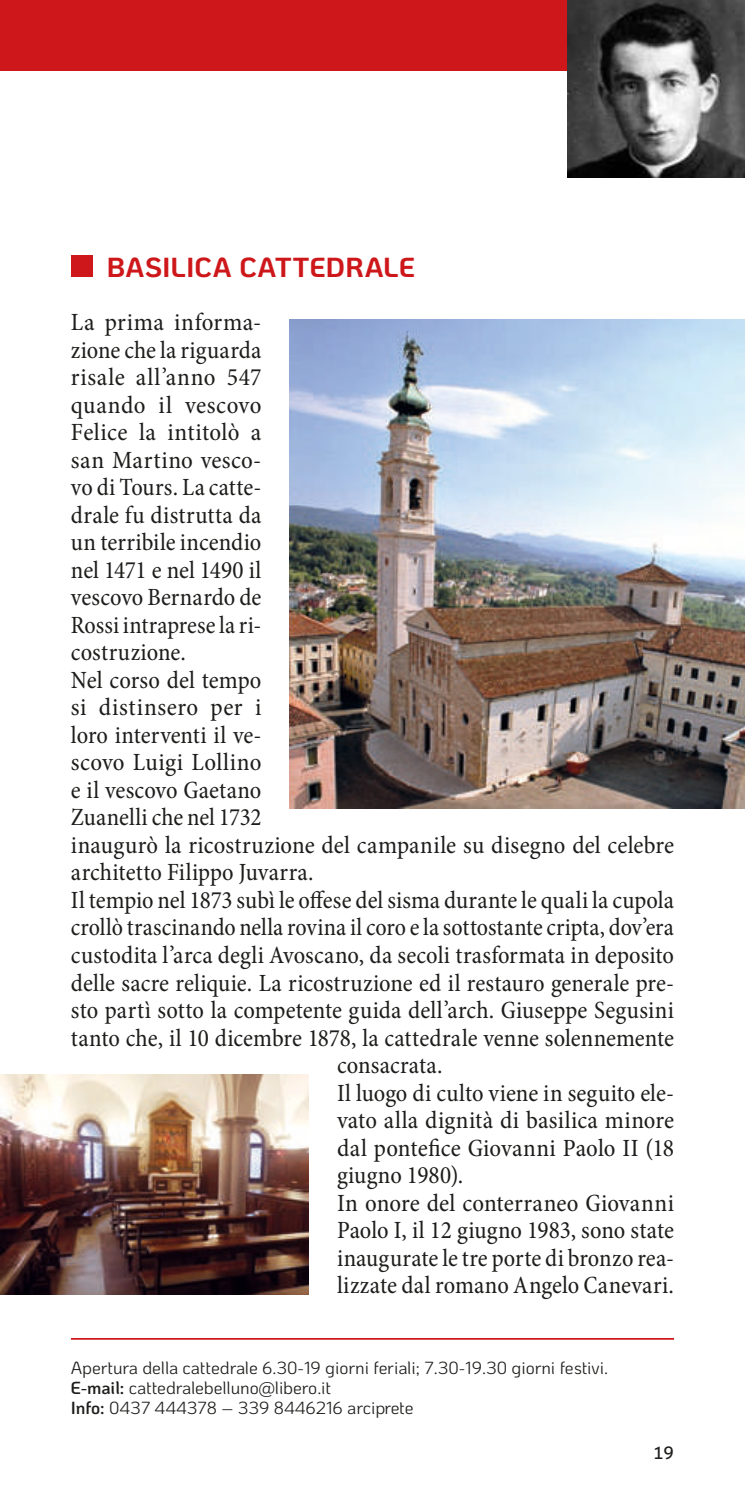
<style>
.page{position:relative;width:745px;height:1489px;background:#fff}
.page>*{position:absolute;margin:0;border:0;box-sizing:border-box;transform-origin:0 0}
.t1{font:700 27.5px "Ko Ho";letter-spacing:.005em;color:#cd171a}
.t2{font:condensed 25px "Minion Pro";letter-spacing:.005em;color:#1d1d1b}
.t3{font:condensed 25px "Minion Pro";letter-spacing:.03em;color:#1d1d1b}
.t4{font:condensed 25px "Minion Pro";letter-spacing:.025em;color:#1d1d1b}
.t5{font:17.5px/20px "Ko Ho";letter-spacing:-.005em;color:#1d1d1b}
.t6{font:17.5px "Aller";color:#1d1d1b}
.s1{font-weight:600}
</style>
<div class="page">
<div style="left:0;top:0;width:744px;height:71px;background:#cd171a"></div>
<div style="left:71px;top:256px;width:21px;height:21px;background:#cd171a"></div>
<hr style="left:71px;top:1337px;width:602px;height:2px;background:#cd171a">
<img style="left:0;top:1074px;width:308px;height:219px">
<img style="left:289px;top:319px;width:455px;height:489px">
<img style="left:567px;top:0;width:177px;height:177px">
<p class="t1" style="left:106px;top:244px;width:310px">BASILICA CATTEDRALE</p>
<p class="t4" style="left:71px;top:306px;width:192px">La prima informa-</p>
<p class="t2" style="left:71px;top:333px;width:192px">zione che la riguarda</p>
<p class="t3" style="left:71px;top:361px;width:192px">risale all’anno 547</p>
<p class="t2" style="left:71px;top:388px;width:192px">quando il vescovo</p>
<p class="t2" style="left:71px;top:416px;width:192px">Felice la intitolò a</p>
<p class="t2" style="left:71px;top:443px;width:192px">san Martino vesco-</p>
<p class="t2" style="left:71px;top:471px;width:192px">vo di Tours. La catte-</p>
<p class="t2" style="left:71px;top:498px;width:192px">drale fu distrutta da</p>
<p class="t2" style="left:71px;top:526px;width:192px">un terribile incendio</p>
<p class="t2" style="left:71px;top:553px;width:192px">nel 1471 e nel 1490 il</p>
<p class="t2" style="left:71px;top:581px;width:192px">vescovo Bernardo de</p>
<p class="t2" style="left:71px;top:608px;width:192px">Rossi intraprese la ri-</p>
<p class="t2" style="left:71px;top:636px;width:116px">costruzione.</p>
<p class="t2" style="left:71px;top:663px;width:192px">Nel corso del tempo</p>
<p class="t2" style="left:71px;top:691px;width:192px">si distinsero per i</p>
<p class="t2" style="left:71px;top:718px;width:192px">loro interventi il ve-</p>
<p class="t2" style="left:71px;top:746px;width:192px">scovo Luigi Lollino</p>
<p class="t2" style="left:71px;top:773px;width:192px">e il vescovo Gaetano</p>
<p class="t2" style="left:71px;top:801px;width:192px">Zuanelli che nel 1732</p>
<p class="t2" style="left:71px;top:828px;width:604px">inaugurò la ricostruzione del campanile su disegno del celebre</p>
<p class="t2" style="left:71px;top:856px;width:244px">architetto Filippo Juvarra.</p>
<p class="t2" style="left:71px;top:883px;width:604px">Il tempio nel 1873 subì le offese del sisma durante le quali la cupola</p>
<p class="t2" style="left:71px;top:911px;width:604px">crollò trascinando nella rovina il coro e la sottostante cripta, dov’era</p>
<p class="t2" style="left:71px;top:938px;width:604px">custodita l’arca degli Avoscano, da secoli trasformata in deposito</p>
<p class="t2" style="left:71px;top:966px;width:604px">delle sacre reliquie. La ricostruzione ed il restauro generale pre-</p>
<p class="t2" style="left:71px;top:993px;width:604px">sto partì sotto la competente guida dell’arch. Giuseppe Segusini</p>
<p class="t2" style="left:71px;top:1021px;width:604px">tanto che, il 10 dicembre 1878, la cattedrale venne solennemente</p>
<p class="t2" style="left:337px;top:1048px;width:107px">consacrata.</p>
<p class="t2" style="left:337px;top:1076px;width:338px">Il luogo di culto viene in seguito ele-</p>
<p class="t2" style="left:337px;top:1103px;width:338px">vato alla dignità di basilica minore</p>
<p class="t2" style="left:337px;top:1131px;width:338px">dal pontefice Giovanni Paolo II (18</p>
<p class="t2" style="left:337px;top:1158px;width:128px">giugno 1980).</p>
<p class="t2" style="left:337px;top:1186px;width:338px">In onore del conterraneo Giovanni</p>
<p class="t2" style="left:337px;top:1213px;width:338px">Paolo I, il 12 giugno 1983, sono state</p>
<p class="t2" style="left:337px;top:1241px;width:338px">inaugurate le tre porte di bronzo rea-</p>
<p class="t2" style="left:337px;top:1268px;width:338px">lizzate dal romano Angelo Canevari.</p>
<p class="t5" style="left:71px;top:1357px;width:538px">Apertura della cattedrale 6.30-19 giorni feriali; 7.30-19.30 giorni festivi.<br><span class="s1">E-mail:</span> cattedralebelluno@libero.it<br><span class="s1">Info:</span> 0437 444378 – 339 8446216 arciprete</p>
<p class="t6" style="left:652px;top:1442px;width:23px">19</p>
</div>
